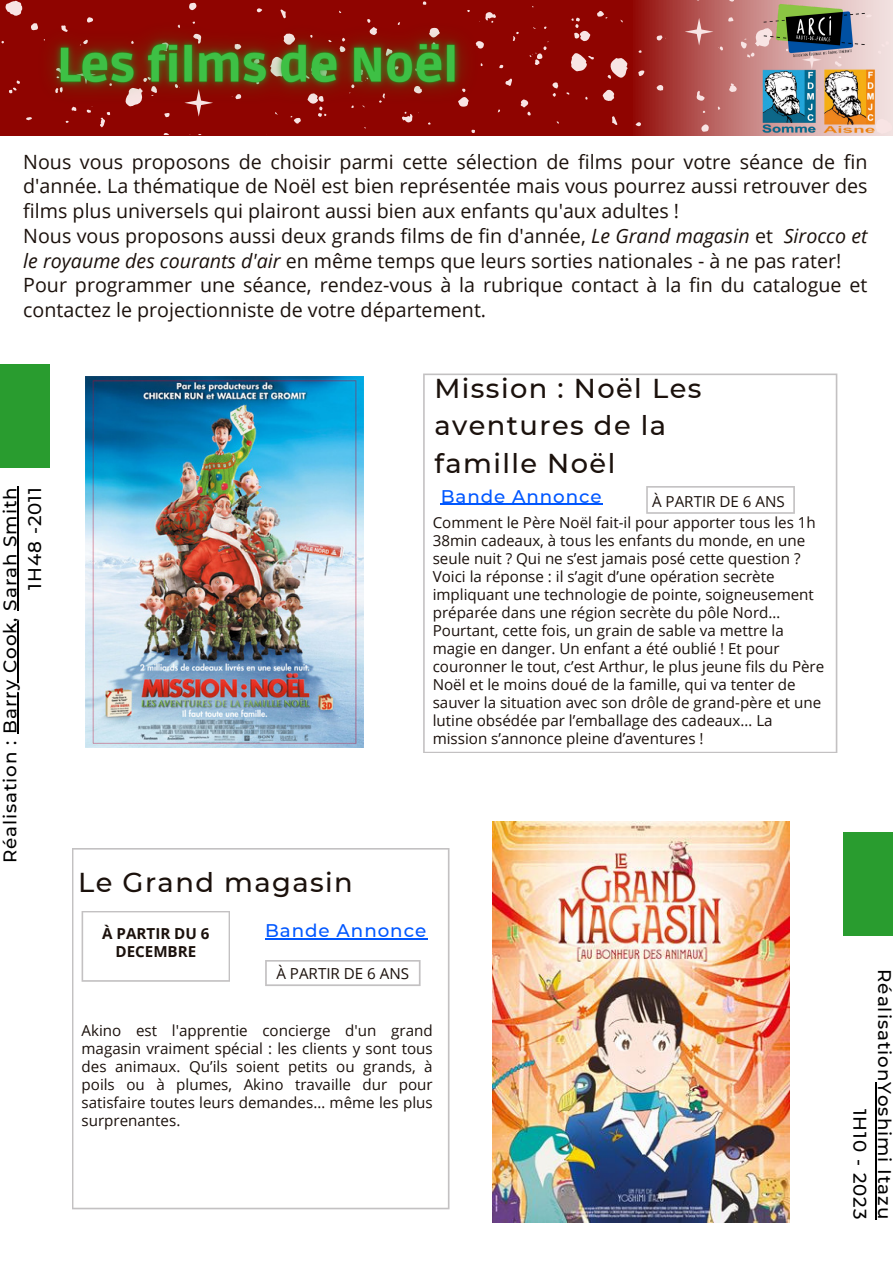
<style>
.page{position:relative;width:893px;height:1264px;background:#fff}
.page>*{position:absolute;margin:0;border:0;box-sizing:border-box;transform-origin:0 0}
.t1{font:500 27.3px/37px "Montserrat";letter-spacing:.05em;color:#1b110c}
.t2{font:19.65px/24.8px "Open Sans";color:#1b110c}
.t3{font:500 18.3px "Montserrat";letter-spacing:.05em;color:#000}
.t4{font:500 18.3px "Montserrat";letter-spacing:.05em;color:#0057ff}
.t5{font:15.15px/18px "Open Sans";color:#1b110c;text-align:justify}
.t6{font:700 15.15px "Open Sans";color:#1b110c}
.s1{font-style:italic}
</style>
<div class="page">
<svg style="left:632px;top:0;width:260px;height:136px;background:#b65e5b"></svg>
<div style="left:0;top:0;width:632px;height:136px;background:#8f0400"></div>
<svg style="left:602px;top:90px;width:12px;height:11px"></svg>
<svg style="left:701px;top:124px;width:8px;height:8px"></svg>
<svg style="left:696px;top:91px;width:9px;height:10px"></svg>
<svg style="left:728px;top:83px;width:9px;height:9px"></svg>
<svg style="left:656px;top:85px;width:7px;height:6px"></svg>
<svg style="left:637px;top:70px;width:7px;height:6px"></svg>
<svg style="left:728px;top:0;width:6px;height:2px"></svg>
<svg style="left:635px;top:122px;width:6px;height:4px"></svg>
<svg style="left:867px;top:14px;width:4px;height:3px"></svg>
<svg style="left:571px;top:53px;width:23px;height:19px"></svg>
<svg style="left:607px;top:58px;width:21px;height:21px"></svg>
<svg style="left:571px;top:18px;width:19px;height:24px"></svg>
<svg style="left:597px;top:11px;width:10px;height:8px"></svg>
<svg style="left:740px;top:28px;width:19px;height:30px"></svg>
<svg style="left:656px;top:35px;width:10px;height:5px"></svg>
<svg style="left:884px;top:118px;width:8px;height:16px"></svg>
<svg style="left:505px;top:78px;width:7px;height:8px"></svg>
<svg style="left:612px;top:116px;width:5px;height:9px"></svg>
<svg style="left:520px;top:99px;width:11px;height:16px"></svg>
<svg style="left:552px;top:82px;width:6px;height:15px"></svg>
<svg style="left:512px;top:32px;width:7px;height:9px"></svg>
<svg style="left:877px;top:41px;width:12px;height:13px"></svg>
<svg style="left:834px;top:61px;width:7px;height:5px"></svg>
<svg style="left:529px;top:41px;width:19px;height:24px"></svg>
<svg style="left:684px;top:17px;width:49px;height:34px;background:#bd6a68"></svg>
<svg style="left:801px;top:61px;width:20px;height:6px"></svg>
<svg style="left:72px;top:848px;width:377px;height:361px"></svg>
<div style="left:843px;top:832px;width:49px;height:104px;background:#299c2f"></div>
<img style="left:759px;top:0;width:108px;height:61px">
<img style="left:759px;top:67px;width:55px;height:68px">
<img style="left:814px;top:66px;width:70px;height:70px">
<svg style="left:5px;top:1px;width:10px;height:15px"></svg>
<svg style="left:9px;top:87px;width:6px;height:6px"></svg>
<svg style="left:82px;top:910px;width:148px;height:71px"></svg>
<div style="left:0;top:364px;width:50px;height:104px;background:#299c2f"></div>
<svg style="left:423px;top:373px;width:414px;height:380px"></svg>
<svg style="left:265px;top:959px;width:155px;height:27px"></svg>
<img style="left:492px;top:821px;width:297px;height:401px">
<img style="left:86px;top:376px;width:277px;height:371px">
<hr style="left:440px;top:503px;width:162px;height:2px;background:#0057ff">
<img style="left:15px;top:0;width:485px;height:135px">
<hr style="left:875px;top:1082px;width:1px;height:137px;background:#000">
<hr style="left:265px;top:938px;width:162px;height:1px;background:#0057ff">
<hr style="left:18px;top:621px;width:1px;height:112px;background:#000">
<hr style="left:18px;top:486px;width:1px;height:124px;background:#000">
<p class="t2" style="left:23px;top:148px;width:845px;text-align:justify">Nous vous proposons de choisir parmi cette sélection de films pour votre séance de fin d'année. La thématique de Noël est bien représentée mais vous pourrez aussi retrouver des films plus universels qui plairont aussi bien aux enfants qu'aux adultes !</p>
<p class="t2" style="left:23px;top:223px;width:845px">Nous vous proposons aussi deux grands films de fin d'année, <span class="s1">Le Grand magasin</span> et <span class="s1">Sirocco et le royaume des courants d'air</span> en même temps que leurs sorties nationales - à ne pas rater!</p>
<p class="t2" style="left:23px;top:272px;width:845px">Pour programmer une séance, rendez-vous à la rubrique contact à la fin du catalogue et contactez le projectionniste de votre département.</p>
<p class="t3" style="left:-1px;top:863px;width:377px;rotate:-90deg">Réalisation : Barry Cook, Sarah Smith</p>
<p class="t3" style="left:24px;top:589px;width:104px;rotate:-90deg">1H48 -2011</p>
<p class="t1" style="left:434px;top:370px;width:268px">Mission : Noël Les aventures de la</p>
<p class="t1" style="left:434px;top:444px;width:182px">famille Noël</p>
<p class="t4" style="left:440px;top:485px;width:163px">Bande Annonce</p>
<p class="t5" style="left:652px;top:492px;width:134px">À PARTIR DE 6 ANS</p>
<p class="t5" style="left:432px;top:513px;width:393px;text-align:left">Comment le Père Noël fait-il pour apporter tous les 1h 38min cadeaux, à tous les enfants du monde, en une seule nuit ? Qui ne s’est jamais posé cette question ?<br>Voici la réponse : il s’agit d’une opération secrète impliquant une technologie de pointe, soigneusement préparée dans une région secrète du pôle Nord… Pourtant, cette fois, un grain de sable va mettre la magie en danger. Un enfant a été oublié ! Et pour couronner le tout, c’est Arthur, le plus jeune fils du Père Noël et le moins doué de la famille, qui va tenter de sauver la situation avec son drôle de grand-père et une lutine obsédée par l’emballage des cadeaux… La mission s’annonce pleine d’aventures !</p>
<p class="t1" style="left:78px;top:863px;width:276px">Le Grand magasin</p>
<p class="t6" style="left:102px;top:922px;width:109px">À PARTIR DU 6</p>
<p class="t4" style="left:265px;top:919px;width:163px">Bande Annonce</p>
<p class="t6" style="left:115px;top:940px;width:82px">DECEMBRE</p>
<p class="t5" style="left:276px;top:963px;width:134px">À PARTIR DE 6 ANS</p>
<p class="t5" style="left:82px;top:1021px;width:352px">Akino est l'apprentie concierge d'un grand magasin vraiment spécial : les clients y sont tous des animaux. Qu’ils soient petits ou grands, à poils ou à plumes, Akino travaille dur pour satisfaire toutes leurs demandes… même les plus surprenantes.</p>
<p class="t3" style="left:871px;top:1108px;width:112px;rotate:90deg">1H10 - 2023</p>
<p class="t3" style="left:895px;top:969px;width:251px;rotate:90deg">RéalisationYoshimi Itazu</p>
</div>
